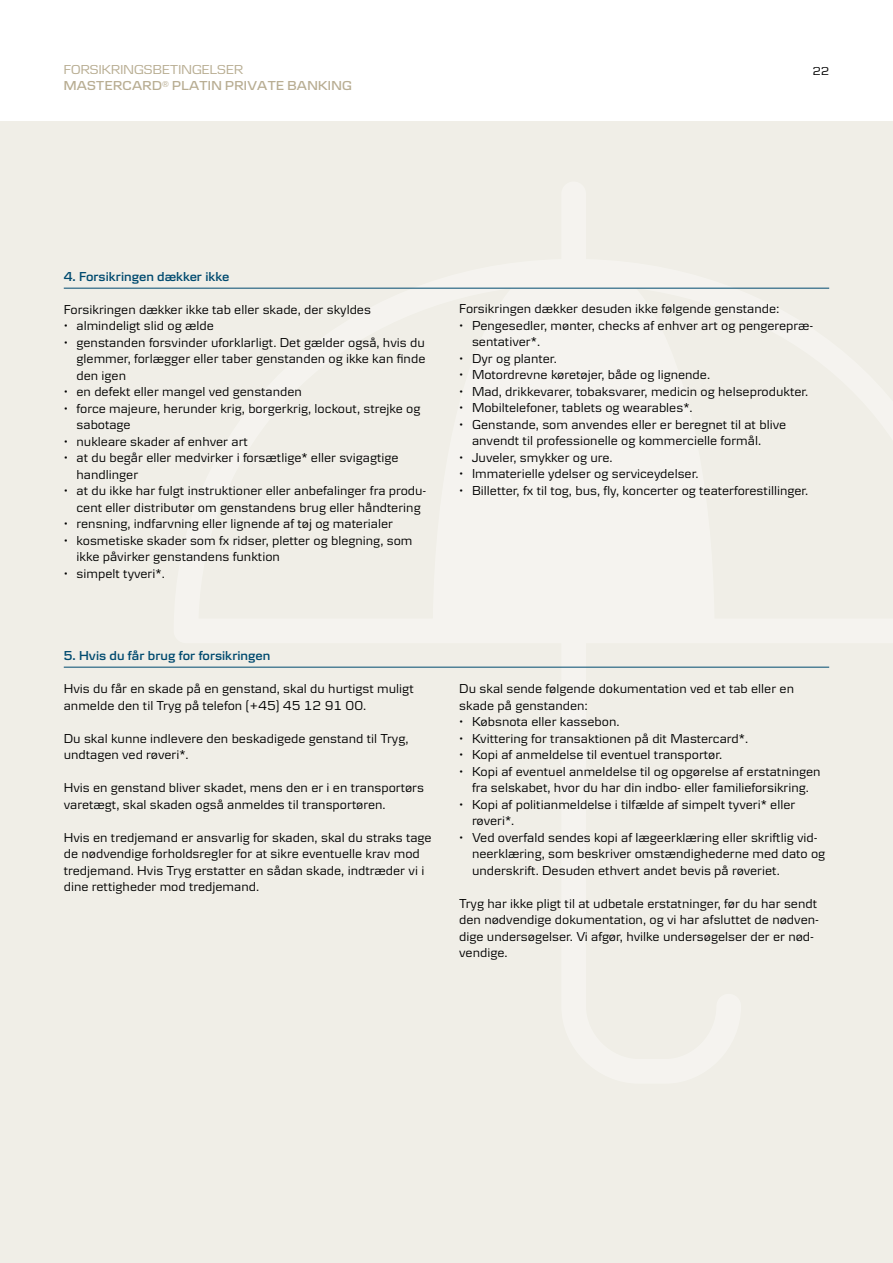
<style>
.page{position:relative;width:893px;height:1263px;background:#fff}
.page>*{position:absolute;margin:0;border:0;box-sizing:border-box;transform-origin:0 0}
.t1{font:13.5px/16.5px "Danske Textv 2";color:#000}
.t2{font:600 13.5px "Danske Textv 2";color:#004a6f}
.t3{font:600 13.5px "Danske Headline";letter-spacing:.02em;color:#b8ad92}
.t4{font:13.5px "Danske Headline";letter-spacing:.01em;color:#b8ad92}
.t5{font:12px "Danske Headline";color:#000}
</style>
<div class="page">
<div style="left:0;top:121px;width:893px;height:1142px;background:#f0eee7"></div>
<hr style="left:64px;top:288px;width:765px;height:1px;background:#004a6f">
<hr style="left:64px;top:667px;width:765px;height:1px;background:#004a6f">
<p class="t4" style="left:64px;top:62px;width:181px">FORSIKRINGSBETINGELSER</p>
<p class="t5" style="left:813px;top:64px;width:18px">22</p>
<p class="t3" style="left:64px;top:78px;width:290px">MASTERCARD<sup>®</sup> PLATIN PRIVATE BANKING</p>
<p class="t2" style="left:64px;top:268px;width:167px">4. Forsikringen dækker ikke</p>
<p class="t1" style="left:64px;top:301px;width:309px">Forsikringen dækker ikke tab eller skade, der skyldes</p>
<p class="t1" style="left:64px;top:317px;width:151px">• almindeligt slid og ælde</p>
<p class="t1" style="left:77px;top:334px;width:350px;text-align:justify;text-indent:-13px">• genstanden forsvinder uforklarligt. Det gælder også, hvis du glemmer, forlægger eller taber genstanden og ikke kan finde den igen</p>
<p class="t1" style="left:64px;top:383px;width:240px">• en defekt eller mangel ved genstanden</p>
<p class="t1" style="left:77px;top:400px;width:346px;text-indent:-13px">• force majeure, herunder krig, borgerkrig, lockout, strejke og sabotage</p>
<p class="t1" style="left:64px;top:432px;width:186px">• nukleare skader af enhver art</p>
<p class="t1" style="left:77px;top:449px;width:324px;text-indent:-13px">• at du begår eller medvirker i forsætlige* eller svigagtige handlinger</p>
<p class="t1" style="left:64px;top:482px;width:364px;text-align:center">• at du ikke har fulgt instruktioner eller anbefalinger fra produ&shy;cent eller distributør om genstandens brug eller håndtering</p>
<p class="t1" style="left:64px;top:515px;width:331px">• rensning, indfarvning eller lignende af tøj og materialer</p>
<p class="t1" style="left:77px;top:531px;width:337px;text-indent:-13px">• kosmetiske skader som fx ridser, pletter og blegning, som ikke påvirker genstandens funktion</p>
<p class="t1" style="left:64px;top:564px;width:102px">• simpelt tyveri*.</p>
<p class="t2" style="left:64px;top:648px;width:208px">5. Hvis du får brug for forsikringen</p>
<p class="t1" style="left:64px;top:680px;width:351px">Hvis du får en skade på en genstand, skal du hurtigst muligt anmelde den til Tryg på telefon (+45) 45 12 91 00.</p>
<p class="t1" style="left:64px;top:730px;width:346px">Du skal kunne indlevere den beskadigede genstand til Tryg, undtagen ved røveri*.</p>
<p class="t1" style="left:64px;top:779px;width:362px">Hvis en genstand bliver skadet, mens den er i en transportørs varetægt, skal skaden også anmeldes til transportøren.</p>
<p class="t1" style="left:64px;top:828px;width:369px">Hvis en tredjemand er ansvarlig for skaden, skal du straks tage de nødvendige forholdsregler for at sikre eventuelle krav mod tredjemand. Hvis Tryg erstatter en sådan skade, indtræder vi i dine rettigheder mod tredjemand.</p>
<p class="t1" style="left:459px;top:300px;width:322px">Forsikringen dækker desuden ikke følgende genstande:</p>
<p class="t1" style="left:472px;top:317px;width:343px;text-indent:-13px">• Pengesedler, mønter, checks af enhver art og pengerepræ&shy;sentativer*.</p>
<p class="t1" style="left:459px;top:350px;width:99px">• Dyr og planter.</p>
<p class="t1" style="left:459px;top:366px;width:252px">• Motordrevne køretøjer, både og lignende.</p>
<p class="t1" style="left:459px;top:383px;width:351px">• Mad, drikkevarer, tobaksvarer, medicin og helseprodukter.</p>
<p class="t1" style="left:459px;top:399px;width:235px">• Mobiltelefoner, tablets og wearables*.</p>
<p class="t1" style="left:472px;top:416px;width:316px;text-indent:-13px">• Genstande, som anvendes eller er beregnet til at blive anvendt til professionelle og kommercielle formål.</p>
<p class="t1" style="left:459px;top:449px;width:155px">• Juveler, smykker og ure.</p>
<p class="t1" style="left:459px;top:465px;width:241px">• Immaterielle ydelser og serviceydelser.</p>
<p class="t1" style="left:459px;top:482px;width:351px">• Billetter, fx til tog, bus, fly, koncerter og teaterforestillinger.</p>
<p class="t1" style="left:459px;top:680px;width:336px">Du skal sende følgende dokumentation ved et tab eller en skade på genstanden:</p>
<p class="t1" style="left:459px;top:713px;width:162px">• Købsnota eller kassebon.</p>
<p class="t1" style="left:459px;top:729px;width:290px">• Kvittering for transaktionen på dit Mastercard*.</p>
<p class="t1" style="left:459px;top:746px;width:264px">• Kopi af anmeldelse til eventuel transportør.</p>
<p class="t1" style="left:459px;top:762px;width:363px;text-align:center">• Kopi af eventuel anmeldelse til og opgørelse af erstatningen fra selskabet, hvor du har din indbo- eller familieforsikring.</p>
<p class="t1" style="left:472px;top:795px;width:325px;text-indent:-13px">• Kopi af politianmeldelse i tilfælde af simpelt tyveri* eller røveri*.</p>
<p class="t1" style="left:472px;top:828px;width:355px;text-indent:-13px">• Ved overfald sendes kopi af lægeerklæring eller skriftlig vid&shy;neerklæring, som beskriver omstændighederne med dato og underskrift. Desuden ethvert andet bevis på røveriet.</p>
<p class="t1" style="left:459px;top:894px;width:361px">Tryg har ikke pligt til at udbetale erstatninger, før du har sendt den nødvendige dokumentation, og vi har afsluttet de nødven&shy;dige undersøgelser. Vi afgør, hvilke undersøgelser der er nød&shy;vendige.</p>
</div>
